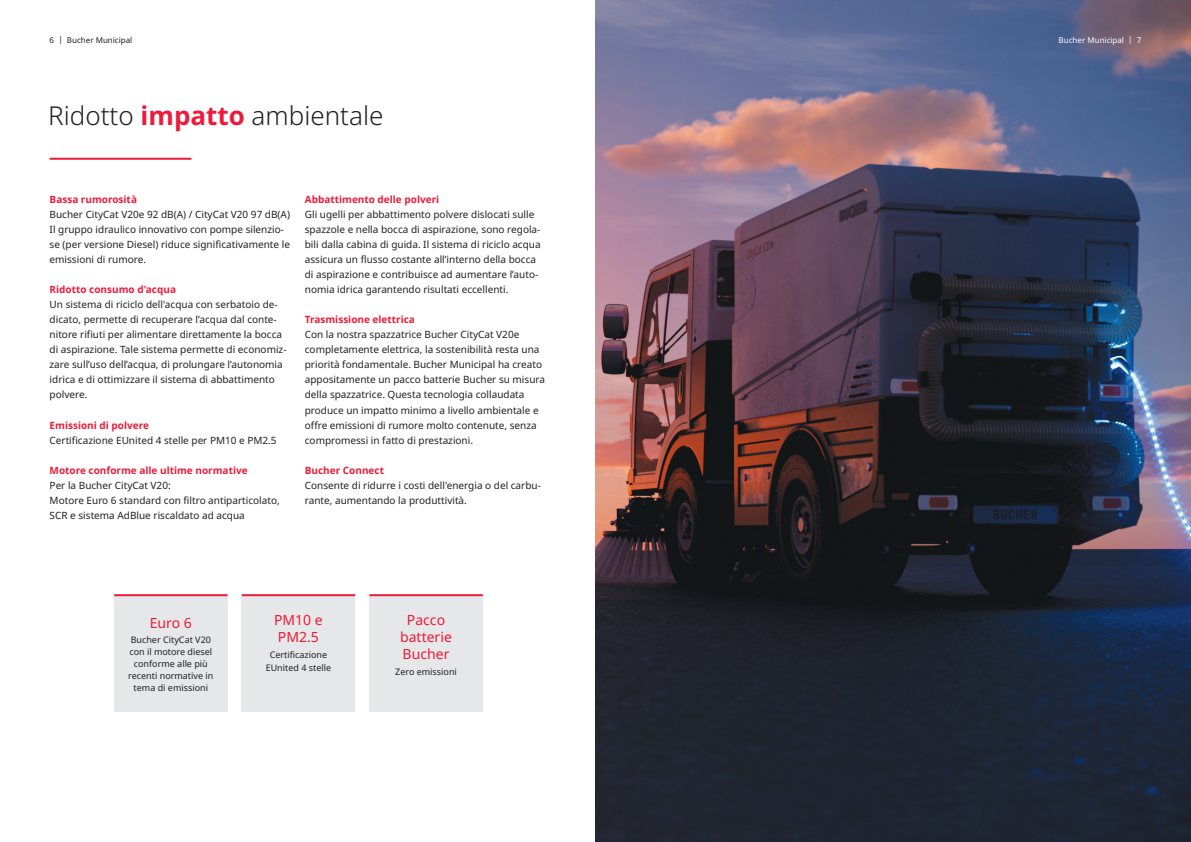
<style>
.page{position:relative;width:1191px;height:842px;background:#fff}
.page>*{position:absolute;margin:0;border:0;box-sizing:border-box;transform-origin:0 0}
.t1{font:300 26px "Noto Sans";color:#231f20}
.t2{font:14px/17px "Noto Sans";color:#ed1a3a;text-align:center}
.t3{font:10px/15px "Noto Sans";color:#231f20}
.t4{font:700 10px "Noto Sans";color:#ed1a3a}
.t5{font:9px/12px "Noto Sans";color:#231f20;text-align:center}
.t6{font:8px "Noto Sans";color:#231f20}
.t7{font:8px "Noto Sans";color:#fff}
.s1{font-weight:700;color:#ed1a3a}
</style>
<div class="page">
<img style="left:595px;top:0;width:596px;height:842px">
<hr style="left:50px;top:158px;width:141px;height:2px;background:#ed1a3a">
<div style="left:114px;top:596px;width:113px;height:115px;background:#e6e7e9"></div>
<div style="left:369px;top:596px;width:114px;height:115px;background:#e6e7e9"></div>
<div style="left:242px;top:596px;width:113px;height:115px;background:#e6e7e9"></div>
<hr style="left:114px;top:594px;width:113px;height:2px;background:#ed1a3a">
<hr style="left:369px;top:594px;width:114px;height:2px;background:#ed1a3a">
<hr style="left:242px;top:594px;width:113px;height:2px;background:#ed1a3a">
<p class="t6" style="left:50px;top:34px;width:84px">6 | Bucher Municipal</p>
<p class="t7" style="left:1058px;top:34px;width:84px">Bucher Municipal | 7</p>
<h1 class="t1" style="left:48px;top:97px;width:337px">Ridotto <span class="s1">impatto</span> ambientale</h1>
<p class="t4" style="left:50px;top:193px;width:89px">Bassa rumorosità</p>
<p class="t3" style="left:50px;top:208px;width:242px">Bucher CityCat V20e 92 dB(A) / CityCat V20 97 dB(A)<br>Il gruppo idraulico innovativo con pompe silenzio&shy;se (per versione Diesel) riduce significativamente le emissioni di rumore.</p>
<p class="t4" style="left:50px;top:283px;width:128px">Ridotto consumo d'acqua</p>
<p class="t3" style="left:50px;top:298px;width:238px">Un sistema di riciclo dell'acqua con serbatoio de&shy;dicato, permette di recuperare l’acqua dal conte&shy;nitore rifiuti per alimentare direttamente la bocca di aspirazione. Tale sistema permette di economiz&shy;zare sull’uso dell’acqua, di prolungare l’autonomia idrica e di ottimizzare il sistema di abbattimento polvere.</p>
<p class="t4" style="left:50px;top:418px;width:101px">Emissioni di polvere</p>
<p class="t3" style="left:50px;top:433px;width:229px">Certificazione EUnited 4 stelle per PM10 e PM2.5</p>
<p class="t4" style="left:50px;top:463px;width:199px">Motore conforme alle ultime normative</p>
<p class="t3" style="left:50px;top:478px;width:232px">Per la Bucher CityCat V20:<br>Motore Euro 6 standard con filtro antiparticolato,<br>SCR e sistema AdBlue riscaldato ad acqua</p>
<p class="t4" style="left:305px;top:193px;width:136px">Abbattimento delle polveri</p>
<p class="t3" style="left:305px;top:208px;width:237px">Gli ugelli per abbattimento polvere dislocati sulle spazzole e nella bocca di aspirazione, sono regola&shy;bili dalla cabina di guida. Il sistema di riciclo acqua assicura un flusso costante all’interno della bocca di aspirazione e contribuisce ad aumentare l’auto&shy;nomia idrica garantendo risultati eccellenti.</p>
<p class="t4" style="left:305px;top:313px;width:112px">Trasmissione elettrica</p>
<p class="t3" style="left:305px;top:328px;width:242px">Con la nostra spazzatrice Bucher CityCat V20e completamente elettrica, la sostenibilità resta una priorità fondamentale. Bucher Municipal ha creato appositamente un pacco batterie Bucher su misura della spazzatrice. Questa tecnologia collaudata produce un impatto minimo a livello ambientale e offre emissioni di rumore molto contenute, senza compromessi in fatto di prestazioni.</p>
<p class="t4" style="left:305px;top:463px;width:81px">Bucher Connect</p>
<p class="t3" style="left:305px;top:478px;width:238px">Consente di ridurre i costi dell'energia o del carbu&shy;rante, aumentando la produttività.</p>
<h2 class="t2" style="left:150px;top:615px;width:44px">Euro 6</h2>
<p class="t5" style="left:128px;top:634px;width:87px">Bucher CityCat V20 con il motore diesel conforme alle più recenti normative in tema di emissioni</p>
<h2 class="t2" style="left:274px;top:612px;width:50px;text-align:left">PM10 e<br>PM2.5</h2>
<p class="t5" style="left:266px;top:649px;width:67px;line-height:13px">Certificazione<br>EUnited 4 stelle</p>
<h2 class="t2" style="left:400px;top:612px;width:53px">Pacco batterie<br>Bucher</h2>
<p class="t5" style="left:395px;top:666px;width:63px">Zero emissioni</p>
</div>
